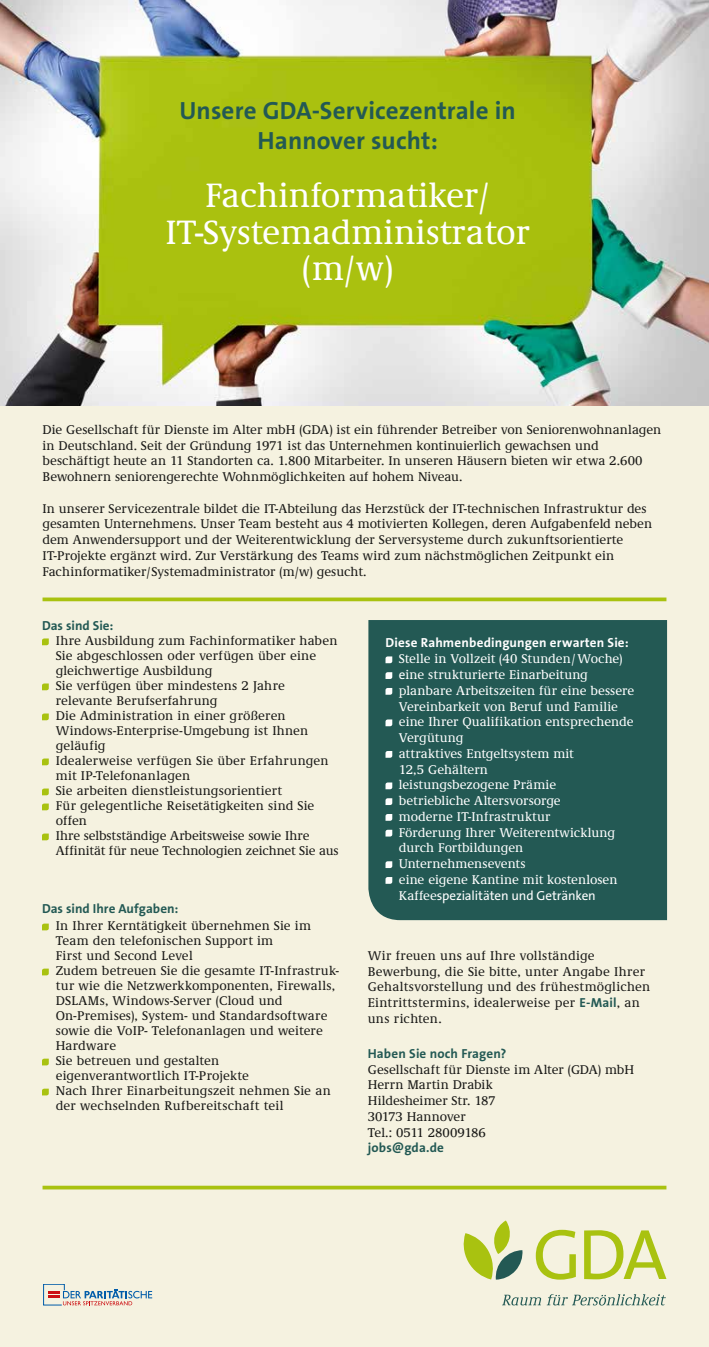
<style>
.page{position:relative;width:709px;height:1347px;background:#fff}
.page>*{position:absolute;margin:0;border:0;box-sizing:border-box;transform-origin:0 0}
.t1{font:500 35px/36.2px "Demos";color:#fff;text-align:center}
.t2{font:25px/30px "The Sans LP7 Bld";letter-spacing:.005em;color:#235954;text-align:center}
.t3{font:500 13.12px/15px "Demos";letter-spacing:.01em;color:#1a1a18}
.t4{font:500 13.12px/15.8px "Demos";color:#fff}
.t5{font:13.12px "The Sans LP7 Bld";letter-spacing:.005em;color:#235954}
.t6{font:13.12px "The Sans LP7 Bld";letter-spacing:.01em;color:#fff}
.t7{font:13.12px "The Sans LP5 Plain";letter-spacing:-.01em;color:#fff}
.s1{font-family:"The Sans LP5 Plain";font-weight:400}
.s2{font-family:"Demos";font-weight:500}
.s3{font-family:"The Sans LP7 Bld";font-weight:400;color:#235954}
</style>
<div class="page">
<div style="left:0;top:0;width:709px;height:1346px;background:#f5f2e0"></div>
<div style="left:368px;top:620px;width:299px;height:300px;background:#235954"></div>
<svg style="left:385px;top:656px;width:7px;height:7px"></svg>
<svg style="left:385px;top:672px;width:7px;height:7px"></svg>
<svg style="left:385px;top:688px;width:7px;height:6px"></svg>
<svg style="left:385px;top:719px;width:7px;height:7px"></svg>
<svg style="left:385px;top:751px;width:7px;height:6px"></svg>
<svg style="left:385px;top:782px;width:7px;height:7px"></svg>
<svg style="left:385px;top:798px;width:7px;height:7px"></svg>
<svg style="left:385px;top:814px;width:7px;height:6px"></svg>
<svg style="left:385px;top:829px;width:7px;height:7px"></svg>
<svg style="left:385px;top:861px;width:7px;height:7px"></svg>
<svg style="left:385px;top:877px;width:7px;height:6px"></svg>
<svg style="left:502px;top:1294px;width:164px;height:11px"></svg>
<svg style="left:536px;top:1229px;width:130px;height:50px"></svg>
<svg style="left:463px;top:1220px;width:60px;height:59px"></svg>
<svg style="left:43px;top:1284px;width:109px;height:21px"></svg>
<svg style="left:43px;top:1185px;width:623px;height:4px;fill:#a9c210"></svg>
<svg style="left:43px;top:597px;width:623px;height:4px;fill:#a9c210"></svg>
<svg style="left:42px;top:638px;width:7px;height:7px"></svg>
<svg style="left:42px;top:683px;width:7px;height:7px"></svg>
<svg style="left:42px;top:713px;width:7px;height:7px"></svg>
<svg style="left:42px;top:758px;width:7px;height:7px"></svg>
<svg style="left:42px;top:788px;width:7px;height:7px"></svg>
<svg style="left:42px;top:803px;width:7px;height:7px"></svg>
<svg style="left:42px;top:833px;width:7px;height:7px"></svg>
<svg style="left:42px;top:923px;width:7px;height:7px"></svg>
<svg style="left:42px;top:968px;width:7px;height:7px"></svg>
<svg style="left:42px;top:1058px;width:7px;height:7px"></svg>
<svg style="left:42px;top:1088px;width:7px;height:7px"></svg>
<img style="left:0;top:0;width:709px;height:405px">
<h2 class="t2" style="left:179px;top:96px;width:338px">Unsere GDA-Servicezentrale in<br>Hannover sucht:</h2>
<h1 class="t1" style="left:165px;top:179px;width:366px">Fachinformatiker/<br>IT-Systemadministrator (m/w)</h1>
<p class="t3" style="left:43px;top:422px;width:620px;line-height:15.8px">Die Gesellschaft für Dienste im Alter mbH (GDA) ist ein führender Betreiber von Seniorenwohnanlagen in Deutschland. Seit der -Gründung 1971 ist das Unternehmen kontinuierlich -gewachsen und beschäftigt heute an 11 Standorten ca. 1.800 Mitarbeiter. In unseren Häusern -bieten wir etwa 2.600<br>Bewohnern seniorengerechte Wohnmöglichkeiten auf hohem Niveau.</p>
<p class="t3" style="left:43px;top:501px;width:611px;line-height:15.8px">In unserer Servicezentrale bildet die IT-Abteilung das Herzstück der IT-technischen Infrastruktur des gesamten Unternehmens. Unser Team -besteht aus 4 motivierten Kollegen, deren -Aufgabenfeld -neben dem Anwendersupport und der Weiterentwicklung der Serversysteme durch zukunftsorientierte IT-Projekte ergänzt wird. Zur Verstärkung des Teams wird zum nächstmöglichen Zeitpunkt ein Fachinformatiker/Systemadministrator (m/w) gesucht.</p>
<p class="t5" style="left:42px;top:617px;width:73px">Das sind Sie:</p>
<p class="t3" style="left:56px;top:634px;width:284px">Ihre Ausbildung zum Fachinformatiker haben Sie abgeschlossen oder verfügen über eine gleichwertige Ausbildung<br>Sie verfügen über mindestens 2 Jahre relevante Berufserfahrung<br>Die Administration in einer größeren Windows-Enterprise-Umgebung ist Ihnen geläufig<br>Idealerweise verfügen Sie über Erfahrungen mit IP-Telefonanlagen<br>Sie arbeiten dienstleistungsorientiert<br>Für gelegentliche Reisetätigkeiten sind Sie offen<br>Ihre selbstständige Arbeitsweise sowie Ihre Affinität für neue Technologien zeichnet Sie aus</p>
<p class="t5" style="left:42px;top:899px;width:138px">Das sind Ihre Aufgaben:</p>
<p class="t3" style="left:56px;top:919px;width:285px">In Ihrer Kerntätigkeit übernehmen Sie im Team den telefonischen Support im -<br>First und Second Level<br>Zudem betreuen Sie die gesamte IT-Infrastruk&shy;tur wie die Netzwerkkomponenten, -Firewalls, DSLAMs, Windows-Server (Cloud und On-Premises), System- und Standardsoftware sowie die VoIP- Telefonanlagen und -weitere Hardware<br>Sie betreuen und gestalten eigenverantwortlich IT-Projekte<br>Nach Ihrer Einarbeitungszeit nehmen Sie an der wechselnden Rufbereitschaft teil</p>
<p class="t6" style="left:385px;top:634px;width:245px">Diese Rahmenbedingungen erwarten Sie:</p>
<p class="t4" style="left:399px;top:651px;width:237px">Stelle in Vollzeit (40 Stunden/Woche) <span class="s1">e</span>ine strukturierte Einarbeitung planbare Arbeitszeiten für eine bessere<br>Vereinbarkeit von Beruf und Familie eine Ihrer Qualifikation entsprechende<br>Vergütung<br>attraktives Entgeltsystem mit<br>12,5 Gehältern<br>leistungsbezogene Prämie<br>betriebliche Altersvorsorge<br>moderne IT-Infrastruktur<br>Förderung Ihrer Weiterentwicklung durch Fortbildungen<br>Unternehmensevents<br>eine eigene Kantine mit kostenlosen</p>
<p class="t7" style="left:399px;top:886px;width:198px"><span class="s2">Kaffee</span>spezialitäten und Getränken</p>
<p class="t3" style="left:368px;top:948px;width:284px;line-height:15.8px">Wir freuen uns auf Ihre vollständige Bewerbung, die Sie bitte, unter Angabe Ihrer Gehaltsvorstellung und des frühestmöglichen Eintrittstermins, idealerweise per <span class="s3">E-Mail</span>, an uns richten.</p>
<p class="t5" style="left:368px;top:1045px;width:140px">Haben Sie noch Fragen?</p>
<p class="t3" style="left:368px;top:1061px;width:268px;line-height:15.8px">Gesellschaft für Dienste im Alter (GDA) mbH<br>Herrn Martin Drabik<br>Hildesheimer Str. 187<br>30173 Hannover<br>Tel.: 0511 28009186</p>
<p class="t5" style="left:368px;top:1139px;width:78px">jobs@gda.de</p>
</div>
